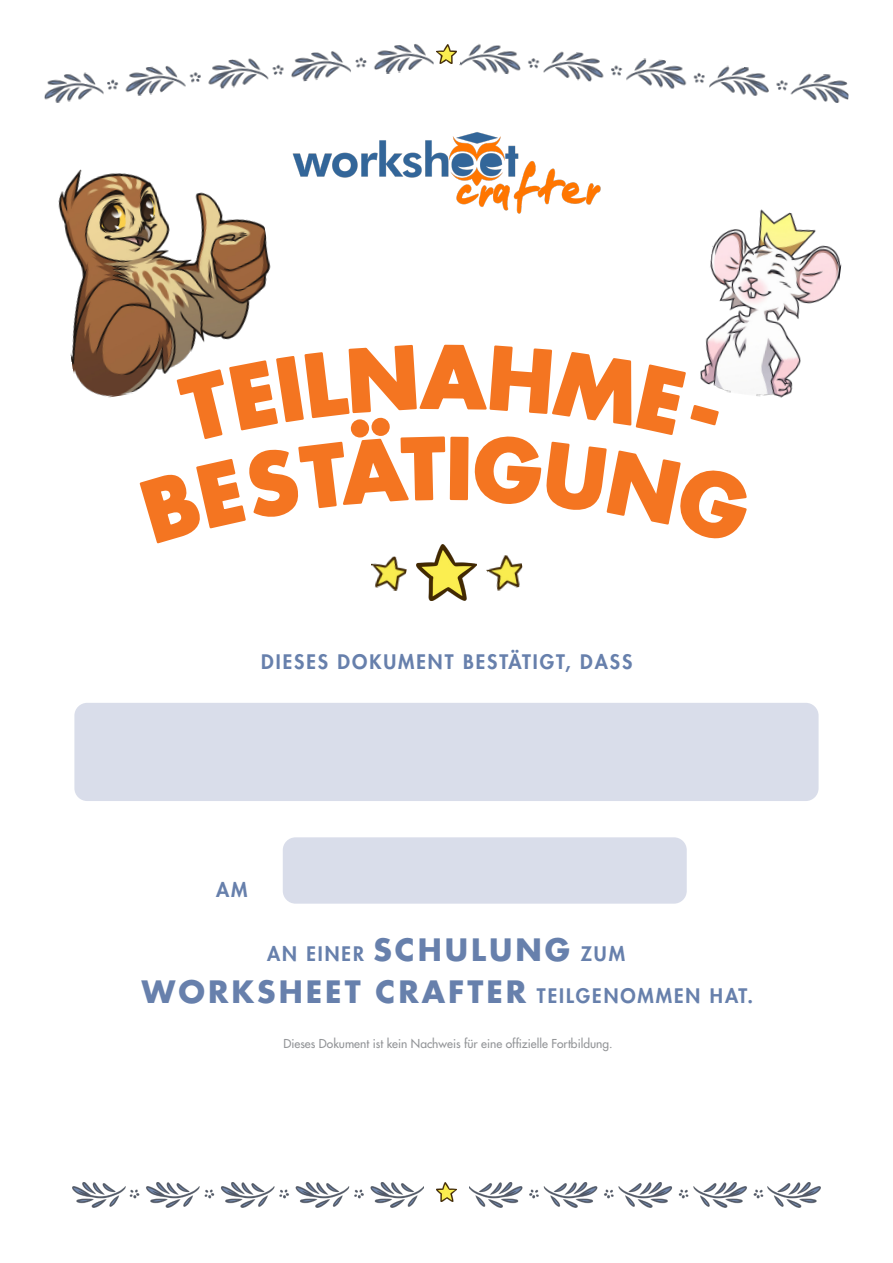
<style>
.page{position:relative;width:893px;height:1263px;background:#fff}
.page>*{position:absolute;margin:0;border:0;box-sizing:border-box;transform-origin:0 0}
.t1{font:700 30px "Futura Std";letter-spacing:.1em;color:#6780ac}
.t2{font:800 19.5px "Futura Std";letter-spacing:.1em;color:#6780ac}
.t3{font:500 12px "Futura Std";color:#939598}
.s1{font-weight:700;font-size:30px}
.s2{font-weight:800;font-size:19.5px}
</style>
<div class="page">
<img style="left:705px;top:209px;width:137px;height:189px">
<img style="left:58px;top:169px;width:213px;height:229px">
<img style="left:293px;top:132px;width:307px;height:82px">
<img style="left:416px;top:545px;width:60px;height:55px">
<img style="left:371px;top:556px;width:36px;height:35px">
<img style="left:486px;top:555px;width:37px;height:36px">
<div style="left:74px;top:703px;width:745px;height:98px;background:#d9ddea;border-radius:13px"></div>
<div style="left:283px;top:837px;width:404px;height:67px;background:#d9ddea;border-radius:13px"></div>
<img style="left:44px;top:44px;width:390px;height:59px">
<img style="left:459px;top:44px;width:390px;height:59px">
<img style="left:436px;top:44px;width:21px;height:20px">
<img style="left:73px;top:1182px;width:351px;height:25px">
<img style="left:470px;top:1182px;width:351px;height:25px">
<img style="left:436px;top:1182px;width:21px;height:20px">
<svg style="left:141px;top:346px;width:612px;height:52px"></svg>
<h2 class="t2" style="left:261px;top:649px;width:373px">DIESES DOKUMENT BESTÄTIGT, DASS</h2>
<h2 class="t2" style="left:216px;top:877px;width:33px">AM</h2>
<h2 class="t2" style="left:267px;top:941px;width:359px">AN EINER <span class="s1">SCHULUNG</span> ZUM</h2>
<h1 class="t1" style="left:142px;top:972px;width:613px">WORKSHEET CRAFTER <span class="s2">TEILGENOMMEN HAT.</span></h1>
<p class="t3" style="left:283px;top:1036px;width:331px">Dieses Dokument ist kein Nachweis für eine offizielle Fortbildung.</p>
</div>
